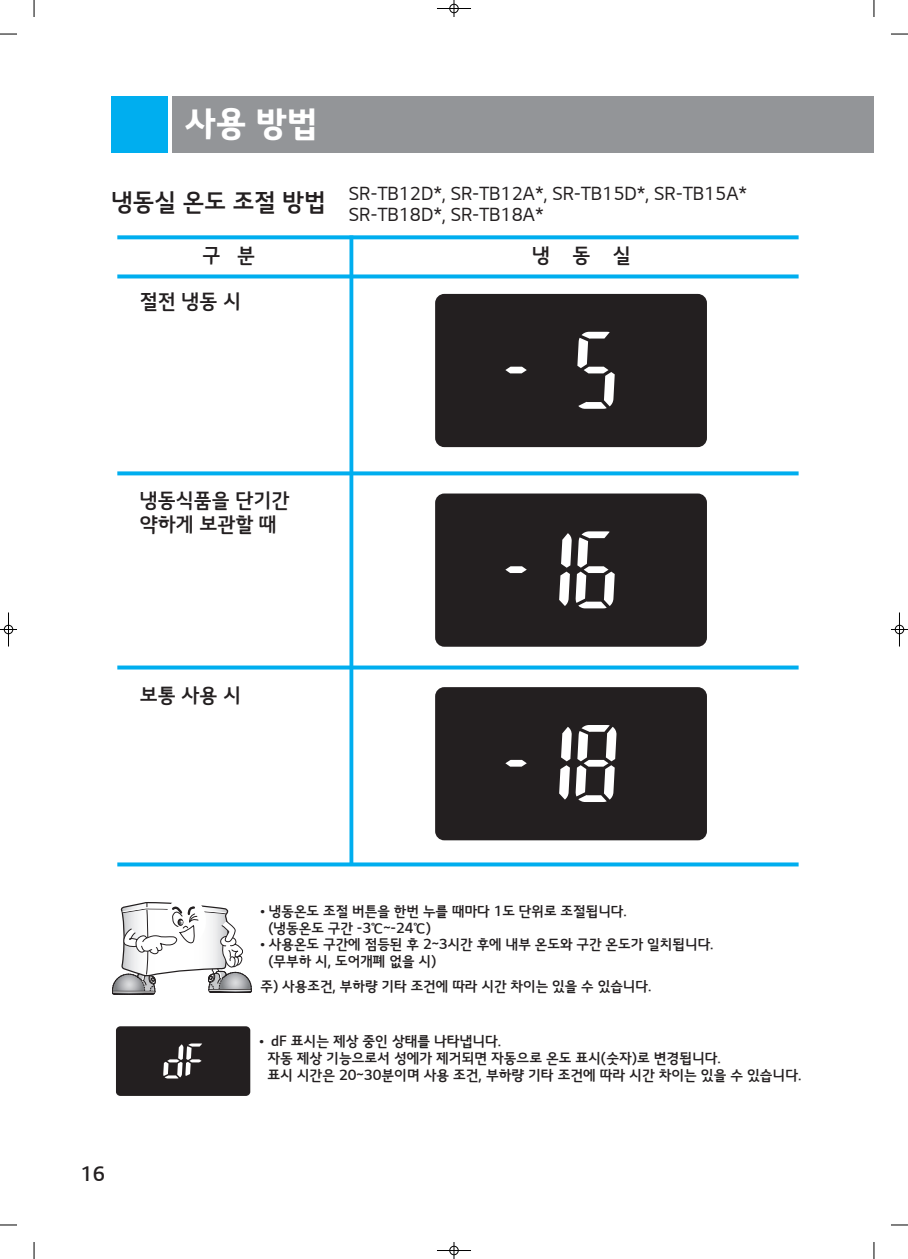
<style>
.page{position:relative;width:908px;height:1259px;background:#fff}
.page>*{position:absolute;margin:0;border:0;box-sizing:border-box;transform-origin:0 0}
.t1{font:34px "LG Sm Ha B";color:#fff}
.t2{font:20px/24px "LG Sm Ha SB";color:#231f20}
.t3{font:18px/21.6px "LG Sm Ha R";color:#231f20}
.t4{font:14.2px/17px "LG Sm Ha SB";color:#231f20}
.t5{font:14px/16.8px "LG Sm Ha SB";color:#231f20}
.s1{font-family:"LG Sm Ha SB";font-size:24px}
.s2{font-size:14px}
</style>
<div class="page">
<div style="left:172px;top:96px;width:701px;height:57px;background:#939598"></div>
<div style="left:111px;top:96px;width:57px;height:57px;background:#00aeef"></div>
<div style="left:435px;top:294px;width:271px;height:153px;background:#231f20;border-radius:9px"></div>
<svg style="left:505px;top:332px;width:110px;height:77px"></svg>
<div style="left:435px;top:493px;width:271px;height:154px;background:#231f20;border-radius:9px"></div>
<svg style="left:559px;top:531px;width:55px;height:77px"></svg>
<svg style="left:505px;top:566px;width:21px;height:7px"></svg>
<div style="left:435px;top:687px;width:271px;height:153px;background:#231f20;border-radius:9px"></div>
<svg style="left:505px;top:725px;width:111px;height:77px"></svg>
<svg style="left:117px;top:235px;width:681px;height:4px;background:#16b5f0"></svg>
<svg style="left:117px;top:274px;width:681px;height:4px;background:#1eb7f0"></svg>
<svg style="left:117px;top:471px;width:681px;height:4px;background:#1ab6f0"></svg>
<svg style="left:117px;top:665px;width:681px;height:4px;background:#21b8f1"></svg>
<svg style="left:117px;top:862px;width:681px;height:4px;background:#1eb7f0"></svg>
<svg style="left:349px;top:235px;width:4px;height:630px;background:#1db7f0"></svg>
<svg style="left:0;top:1224px;width:17px;height:1px"></svg>
<svg style="left:0;top:34px;width:17px;height:1px"></svg>
<svg style="left:891px;top:1224px;width:16px;height:1px"></svg>
<svg style="left:891px;top:34px;width:16px;height:1px"></svg>
<svg style="left:34px;top:1242px;width:1px;height:17px"></svg>
<svg style="left:873px;top:1242px;width:1px;height:17px"></svg>
<svg style="left:34px;top:0;width:1px;height:17px"></svg>
<svg style="left:873px;top:0;width:1px;height:17px"></svg>
<svg style="left:453px;top:0;width:1px;height:17px"></svg>
<svg style="left:453px;top:1242px;width:1px;height:17px"></svg>
<svg style="left:0;top:629px;width:17px;height:1px"></svg>
<hr style="left:437px;top:8px;width:34px;height:1px;background:#000">
<div style="left:449px;top:4px;width:9px;height:9px;border:1px solid #000;border-radius:50%"></div>
<hr style="left:437px;top:1250px;width:34px;height:1px;background:#000">
<div style="left:449px;top:1246px;width:9px;height:9px;border:1px solid #000;border-radius:50%"></div>
<hr style="left:8px;top:612px;width:1px;height:34px;background:#000">
<div style="left:4px;top:625px;width:9px;height:9px;border:1px solid #000;border-radius:50%"></div>
<hr style="left:898px;top:612px;width:1px;height:34px;background:#000">
<div style="left:894px;top:625px;width:9px;height:9px;border:1px solid #000;border-radius:50%"></div>
<svg style="left:112px;top:902px;width:140px;height:93px"></svg>
<div style="left:116px;top:1026px;width:134px;height:70px;background:#231f20;border-radius:4px"></div>
<svg style="left:163px;top:1043px;width:39px;height:35px"></svg>
<h1 class="t1" style="left:185px;top:106px;width:134px">사용 방법</h1>
<p class="t3" style="left:349px;top:183px;width:399px;text-indent:-237px"><span class="s1">냉동실 온도 조절 방법</span> SR-TB12D*, SR-TB12A*, SR-TB15D*, SR-TB15A*<br>SR-TB18D*, SR-TB18A*</p>
<h2 class="t2" style="left:202px;top:244px;width:54px">구 분</h2>
<h2 class="t2" style="left:532px;top:244px;width:100px">냉 동 실</h2>
<h2 class="t2" style="left:140px;top:289px;width:103px">절전 냉동 시</h2>
<h2 class="t2" style="left:140px;top:489px;width:151px">냉동식품을 단기간 약하게 보관할 때</h2>
<h2 class="t2" style="left:140px;top:684px;width:103px">보통 사용 시</h2>
<h2 class="t2" style="left:80px;top:1163px;width:26px">16</h2>
<p class="t5" style="left:268px;top:903px;width:360px;text-indent:-8px">• 냉동온도 조절 버튼을 한번 누를 때마다 1도 단위로 조절됩니다. (냉동온도 구간 -3℃~-24℃)</p>
<p class="t5" style="left:268px;top:936px;width:446px;text-indent:-8px">• 사용온도 구간에 점등된 후 2~3시간 후에 내부 온도와 구간 온도가 일치됩니다. (무부하 시, 도어개폐 없을 시)</p>
<p class="t5" style="left:260px;top:978px;width:392px">주) 사용조건, 부하량 기타 조건에 따라 시간 차이는 있을 수 있습니다.</p>
<p class="t4" style="left:267px;top:1033px;width:535px;text-indent:-8px"><span class="s2">•</span> dF 표시는 제상 중인 상태를 나타냅니다.<br>자동 제상 기능으로서 성에가 제거되면 자동으로 온도 표시(숫자)로 변경됩니다.<br>표시 시간은 20~30분이며 사용 조건, 부하량 기타 조건에 따라 시간 차이는 있을 수 있습니다.</p>
</div>
